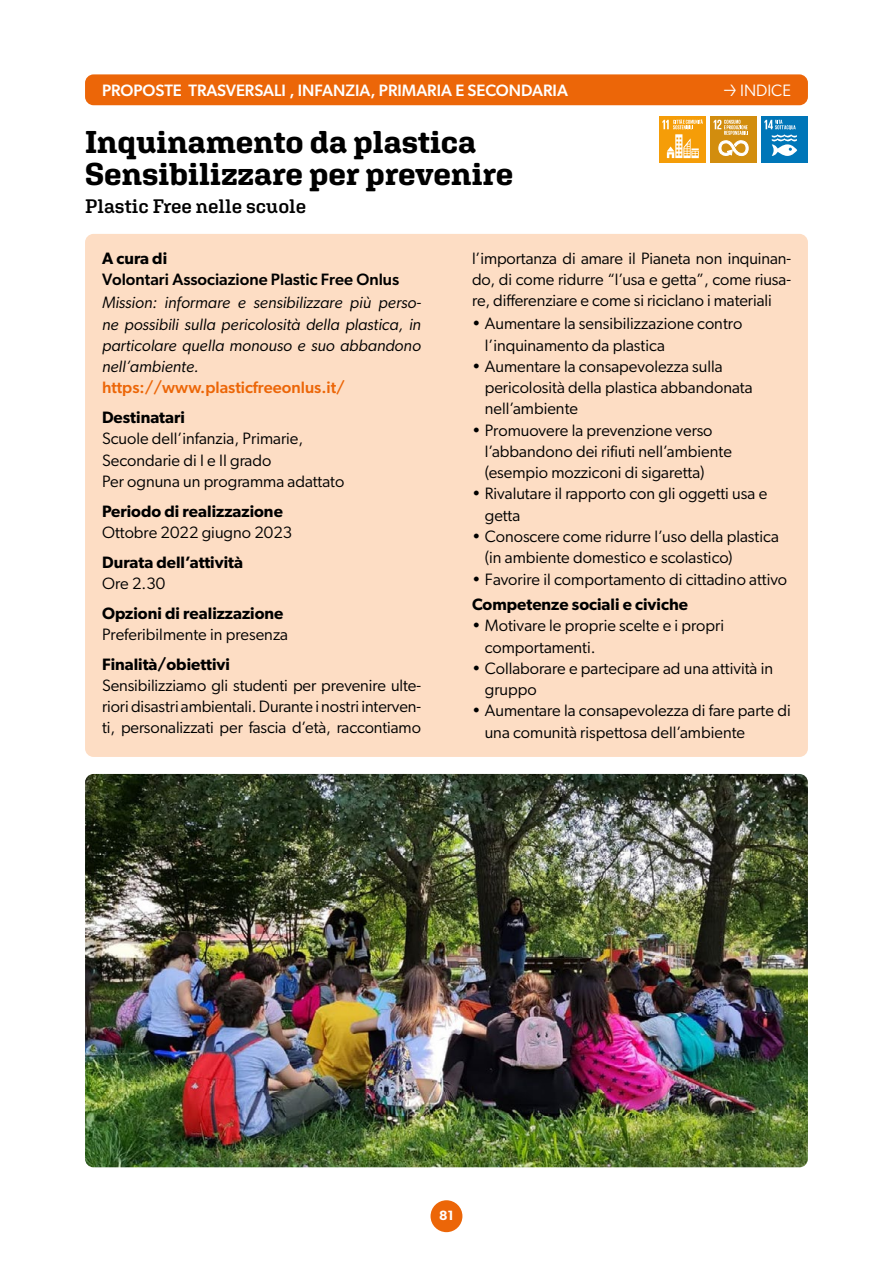
<style>
.page{position:relative;width:893px;height:1263px;background:#fff}
.page>*{position:absolute;margin:0;border:0;box-sizing:border-box;transform-origin:0 0}
.t1{font:700 31.5px/32px "Aglet Slab";color:#000}
.t2{font:600 19.5px "Aglet Slab";letter-spacing:-.005em;color:#000}
.t3{font:16.5px/21.3px "Gibson";color:#000}
.t4{font:italic 16.5px/21.3px "Gibson";color:#000;text-align:justify}
.t5{font:600 16.5px "Gibson";color:#000}
.t6{font:500 16.5px "Gibson";color:#fff}
.t7{font:500 16.5px "Gibson";color:#000}
.t8{font:500 16.5px "Gibson";color:#ec6608}
.t9{font:16.5px "Gibson";color:#fff}
.t10{font:600 13.5px "Gibson";color:#fff}
.s1{font-family:"Bernino Sans";font-stretch:condensed}
</style>
<div class="page">
<img style="left:85px;top:774px;width:723px;height:393px">
<div style="left:761px;top:116px;width:47px;height:47px;background:#0076b8"></div>
<svg style="left:764px;top:120px;width:33px;height:36px"></svg>
<div style="left:710px;top:116px;width:47px;height:47px;background:#d28d0e"></div>
<svg style="left:714px;top:120px;width:34px;height:36px"></svg>
<div style="left:659px;top:116px;width:47px;height:47px;background:#f59d08"></div>
<svg style="left:662px;top:119px;width:41px;height:39px"></svg>
<div style="left:431px;top:1200px;width:31px;height:32px;background:#ec6608;border-radius:50%"></div>
<div style="left:85px;top:74px;width:723px;height:31px;background:#ec6608;border-radius:9px"></div>
<div style="left:85px;top:234px;width:723px;height:523px;background:#fdddc4;border-radius:9px"></div>
<p class="t6" style="left:102px;top:80px;width:467px">PROPOSTE TRASVERSALI , INFANZIA, PRIMARIA E SECONDARIA</p>
<p class="t9" style="left:723px;top:80px;width:69px"><span class="s1">→</span> INDICE</p>
<h1 class="t1" style="left:85px;top:125px;width:430px">Inquinamento da plastica<br>Sensibilizzare per prevenire</h1>
<p class="t2" style="left:85px;top:194px;width:223px">Plastic Free nelle scuole</p>
<p class="t5" style="left:102px;top:248px;width:67px">A cura di</p>
<p class="t7" style="left:102px;top:269px;width:299px">Volontari Associazione Plastic Free Onlus</p>
<p class="t4" style="left:102px;top:292px;width:321px">Mission: informare e sensibilizzare più perso&shy;ne possibili sulla pericolosità della plastica, in particolare quella monouso e suo abbandono nell’ambiente.</p>
<p class="t8" style="left:102px;top:378px;width:244px">https://www.plasticfreeonlus.it/</p>
<p class="t5" style="left:102px;top:407px;width:84px">Destinatari</p>
<p class="t3" style="left:102px;top:428px;width:244px">Scuole dell’infanzia, Primarie,<br>Secondarie di I e II grado<br>Per ognuna un programma adattato</p>
<p class="t5" style="left:102px;top:501px;width:182px">Periodo di realizzazione</p>
<p class="t3" style="left:102px;top:521px;width:192px">Ottobre 2022 giugno 2023</p>
<p class="t5" style="left:102px;top:552px;width:143px">Durata dell’attività</p>
<p class="t3" style="left:102px;top:572px;width:65px">Ore 2.30</p>
<p class="t5" style="left:102px;top:603px;width:183px">Opzioni di realizzazione</p>
<p class="t3" style="left:102px;top:623px;width:188px">Preferibilmente in presenza</p>
<p class="t5" style="left:102px;top:654px;width:129px">Finalità/obiettivi</p>
<p class="t3" style="left:102px;top:674px;width:320px;text-align:justify">Sensibilizziamo gli studenti per prevenire ulte&shy;riori disastri ambientali. Durante i nostri interven&shy;ti, personalizzati per fascia d’età, raccontiamo</p>
<p class="t3" style="left:472px;top:247px;width:320px;text-align:justify">l’importanza di amare il Pianeta non inquinan&shy;do, di come ridurre “l’usa e getta”, come riusa&shy;re, differenziare e come si riciclano i materiali</p>
<p class="t3" style="left:485px;top:313px;width:259px;text-indent:-13px">• Aumentare la sensibilizzazione contro l’inquinamento da plastica</p>
<p class="t3" style="left:485px;top:355px;width:269px;text-indent:-13px">• Aumentare la consapevolezza sulla pericolosità della plastica abbandonata nell’ambiente</p>
<p class="t3" style="left:485px;top:419px;width:249px;text-indent:-13px">• Promuovere la prevenzione verso l’abbandono dei rifiuti nell’ambiente (esempio mozziconi di sigaretta)</p>
<p class="t3" style="left:485px;top:483px;width:284px;text-indent:-13px">• Rivalutare il rapporto con gli oggetti usa e getta</p>
<p class="t3" style="left:485px;top:525px;width:296px;text-indent:-13px">• Conoscere come ridurre l’uso della plastica (in ambiente domestico e scolastico)</p>
<p class="t3" style="left:472px;top:568px;width:317px">• Favorire il comportamento di cittadino attivo</p>
<p class="t5" style="left:472px;top:594px;width:217px">Competenze sociali e civiche</p>
<p class="t3" style="left:485px;top:615px;width:241px;text-indent:-13px">• Motivare le proprie scelte e i propri comportamenti.</p>
<p class="t3" style="left:485px;top:657px;width:290px;text-indent:-13px">• Collaborare e partecipare ad una attività in gruppo</p>
<p class="t3" style="left:485px;top:700px;width:307px;text-indent:-13px">• Aumentare la consapevolezza di fare parte di una comunità rispettosa dell’ambiente</p>
<p class="t10" style="left:439px;top:1208px;width:16px">81</p>
</div>
